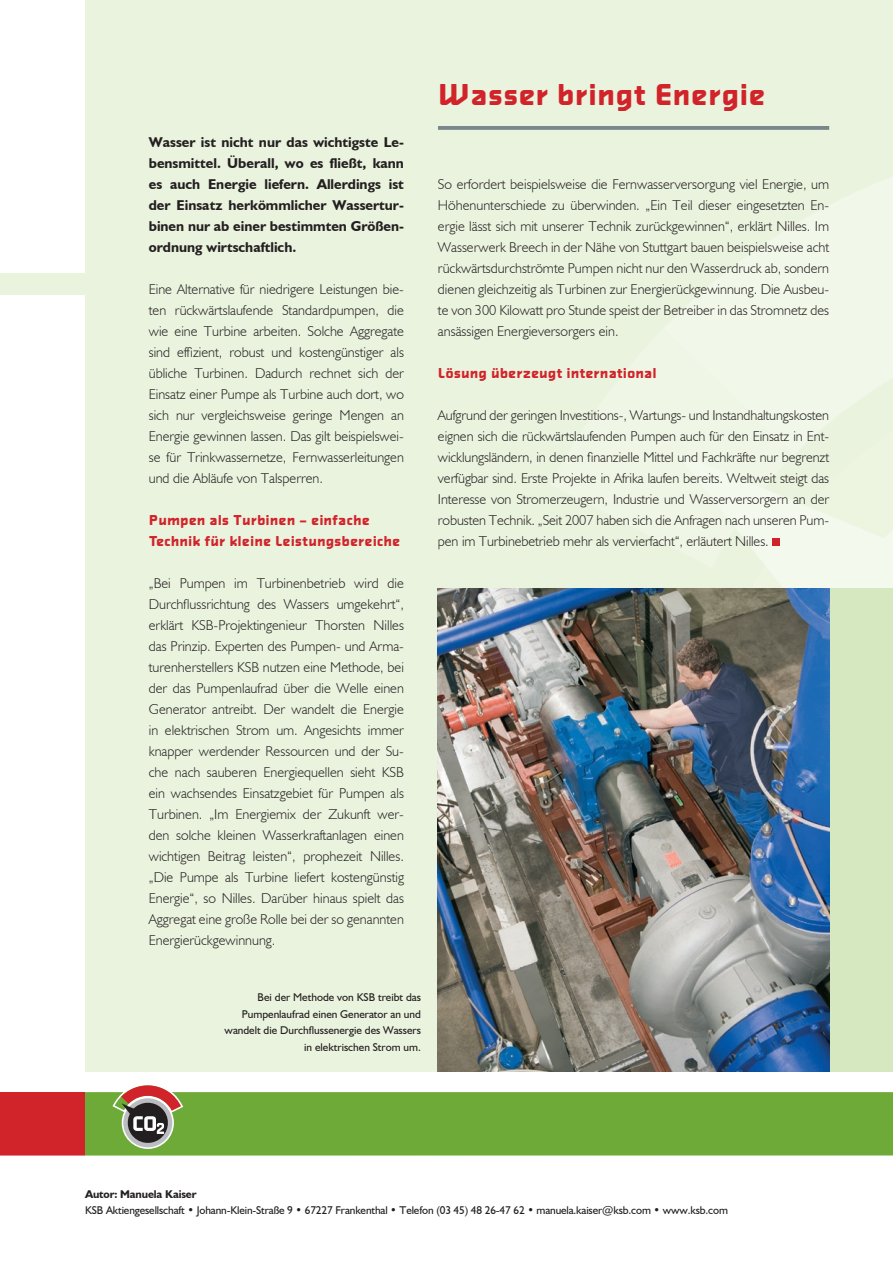
<style>
.page{position:relative;width:893px;height:1263px;background:#fff}
.page>*{position:absolute;margin:0;border:0;box-sizing:border-box;transform-origin:0 0}
.t1{font:700 30px "Alphaville";color:#d1232a}
.t2{font:300 14.25px/21px "Humanist 521 BT";color:#231f20;text-align:justify}
.t3{font:700 14.25px/21px "Humanist 521 BT";color:#231f20;text-align:justify}
.t4{font:700 14.25px/21px "Alphaville";color:#d1232a}
.t5{font:11.25px/16.5px "Humanist 521 BT";color:#231f20;text-align:right}
.t6{font:700 11.25px "Humanist 521 BT";letter-spacing:-.01em;color:#231f20}
</style>
<div class="page">
<img style="left:85px;top:0;width:807px;height:1071px">
<hr style="left:892px;top:0;width:1px;height:1071px;background:#eaf3de">
<div style="left:772px;top:539px;width:8px;height:7px;background:#d1232a"></div>
<svg style="left:438px;top:126px;width:391px;height:4px;background:#7e8a90"></svg>
<div style="left:0;top:273px;width:85px;height:21px;background:#eaf3de"></div>
<div style="left:85px;top:1092px;width:807px;height:24px;background:#6daa38"></div>
<div style="left:0;top:1092px;width:85px;height:106px;background:#d1232a"></div>
<svg style="left:0;top:1116px;width:892px;height:82px"></svg>
<svg style="left:892px;top:1092px;width:1px;height:64px"></svg>
<div style="left:438px;top:588px;width:455px;height:483px;background:#d5e8c0"></div>
<img style="left:438px;top:588px;width:391px;height:483px">
<svg style="left:110px;top:1085px;width:73px;height:60px"></svg>
<p class="t3" style="left:149px;top:131px;width:257px">Wasser ist nicht nur das wichtigste Le&shy;bensmittel. Überall, wo es fließt, kann es auch Energie liefern. Allerdings ist der Einsatz herkömmlicher Wassertur&shy;binen nur ab einer bestimmten Größen&shy;ordnung wirtschaftlich.</p>
<p class="t2" style="left:149px;top:278px;width:257px">Eine Alternative für niedrigere Leistungen bie&shy;ten rückwärtslaufende Standardpumpen, die wie eine Turbine arbeiten. Solche Aggregate sind effizient, robust und kostengünstiger als übliche Turbinen. Dadurch rechnet sich der Einsatz einer Pumpe als Turbine auch dort, wo sich nur vergleichsweise geringe Mengen an Energie gewinnen lassen. Das gilt beispielswei&shy;se für Trinkwassernetze, Fernwasserleitungen und die Abläufe von Talsperren.</p>
<p class="t4" style="left:149px;top:510px;width:253px">Pumpen als Turbinen – einfache<br>Technik für kleine Leistungsbereiche</p>
<p class="t2" style="left:149px;top:572px;width:257px">„Bei Pumpen im Turbinenbetrieb wird die Durchflussrichtung des Wassers umgekehrt“, erklärt KSB-Projektingenieur Thorsten Nilles das Prinzip. Experten des Pumpen- und Arma&shy;turenherstellers KSB nutzen eine Methode, bei der das Pumpenlaufrad über die Welle einen Generator antreibt. Der wandelt die Energie in elektrischen Strom um. Angesichts immer knapper werdender Ressourcen und der Su&shy;che nach sauberen Energiequellen sieht KSB ein wachsendes Einsatzgebiet für Pumpen als Turbinen. „Im Energiemix der Zukunft wer&shy;den solche kleinen Wasserkraftanlagen einen wichtigen Beitrag leisten“, prophezeit Nilles. „Die Pumpe als Turbine liefert kostengünstig Energie“, so Nilles. Darüber hinaus spielt das Aggregat eine große Rolle bei der so genannten Energierückgewinnung.</p>
<h1 class="t1" style="left:438px;top:77px;width:329px">Wasser bringt Energie</h1>
<p class="t2" style="left:438px;top:173px;width:393px">So erfordert beispielsweise die Fernwasserversorgung viel Energie, um Höhenunterschiede zu überwinden. „Ein Teil dieser eingesetzten En&shy;ergie lässt sich mit unserer Technik zurückgewinnen“, erklärt Nilles. Im Wasserwerk Breech in der Nähe von Stuttgart bauen beispielsweise acht rückwärtsdurchströmte Pumpen nicht nur den Wasserdruck ab, sondern dienen gleichzeitig als Turbinen zur Energierückgewinnung. Die Ausbeu&shy;te von 300 Kilowatt pro Stunde speist der Betreiber in das Stromnetz des ansässigen Energieversorgers ein.</p>
<p class="t4" style="left:438px;top:363px;width:220px">Lösung überzeugt international</p>
<p class="t2" style="left:438px;top:404px;width:393px">Aufgrund der geringen Investitions-, Wartungs- und Instandhaltungskosten eignen sich die rückwärtslaufenden Pumpen auch für den Einsatz in Ent&shy;wicklungsländern, in denen finanzielle Mittel und Fachkräfte nur begrenzt verfügbar sind. Erste Projekte in Afrika laufen bereits. Weltweit steigt das Interesse von Stromerzeugern, Industrie und Wasserversorgern an der robusten Technik. „Seit 2007 haben sich die Anfragen nach unseren Pum&shy;pen im Turbinebetrieb mehr als vervierfacht“, erläutert Nilles.</p>
<p class="t5" style="left:225px;top:989px;width:198px">Bei der Methode von KSB treibt das Pumpenlaufrad einen Generator an und wandelt die Durchflussenergie des Wassers in elektrischen Strom um.</p>
<p class="t6" style="left:85px;top:1187px;width:113px">Autor: Manuela Kaiser</p>
<p class="t5" style="left:85px;top:1202px;width:644px">KSB Aktiengesellschaft • Johann-Klein-Straße 9 • 67227 Frankenthal • Telefon (03 45) 48 26-47 62 • manuela.kaiser@ksb.com • www.ksb.com</p>
</div>
